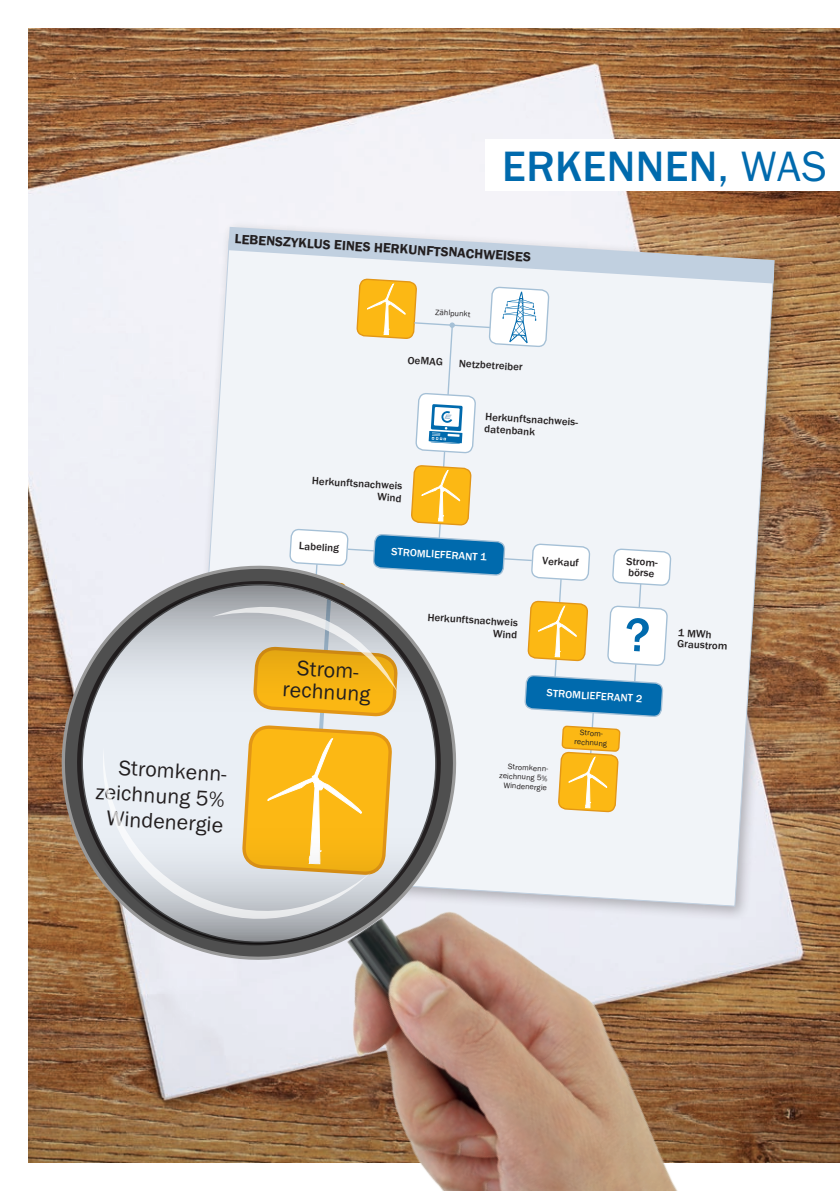
<style>
.page{position:relative;width:840px;height:1191px;background:#fff}
.page>*{position:absolute;margin:0;border:0;box-sizing:border-box;transform-origin:0 0}
.t1{font:500 44px "Franklin Got Itc T";letter-spacing:.01em;color:#006aad}
.t2{font:22px/25.6px "Franklin Got Itc T";color:#231f20;text-align:right}
.t3{font:600 13.8px "Franklin Got Itc T";color:#231f20}
.t4{font:500 10.8px/12px "Franklin Got Itc T";color:#231f20}
.t5{font:500 10.8px "Franklin Got Itc T";color:#fff}
.t6{font:8.2px/9.6px "Franklin Got Itc T";color:#231f20;text-align:center}
.s1{font-weight:400}
</style>
<div class="page">
<img style="left:28px;top:28px;width:811px;height:1134px">
<div style="left:183px;top:220px;width:606px;height:701px;background:#231f20;opacity:.3"></div>
<svg style="left:190px;top:238px;width:583px;height:669px"></svg>
<img style="left:226px;top:874px;width:494px;height:317px">
<svg style="left:39px;top:543px;width:440px;height:440px;background:#bca291"></svg>
<svg style="left:42px;top:546px;width:433px;height:433px;background:#ae9e94"></svg>
<svg style="left:75px;top:584px;width:361px;height:361px;background:#c3c6cc"></svg>
<svg style="left:97px;top:747px;width:273px;height:184px;background:#cbcdd0"></svg>
<div style="left:485px;top:139px;width:354px;height:51px;background:#fff"></div>
<svg style="left:212px;top:227px;width:562px;height:647px"></svg>
<h1 class="t1" style="left:502px;top:141px;width:326px">ERKENNEN<span class="s1">, WAS</span></h1>
<p class="t3" style="left:235px;top:232px;width:298px;rotate:3deg">LEBENSZYKLUS EINES HERKUNFTSNACHWEISES</p>
<h2 class="t2" style="left:97px;top:753px;width:137px;rotate:3deg">Stromkenn&shy;zeichnung 5%<br>Windenergie</h2>
<p class="t6" style="left:435px;top:307px;width:36px;rotate:4deg">Zählpunkt</p>
<p class="t4" style="left:408px;top:354px;width:37px;rotate:4deg">OeMAG</p>
<p class="t4" style="left:459px;top:357px;width:65px;rotate:4deg">Netzbetreiber</p>
<p class="t4" style="left:312px;top:474px;width:92px;text-align:right;rotate:4deg">Herkunftsnachweis<br>Wind</p>
<p class="t4" style="left:485px;top:410px;width:97px;rotate:4deg">Herkunftsnachweis&shy;datenbank</p>
<p class="t4" style="left:299px;top:539px;width:42px;rotate:4deg">Labeling</p>
<h2 class="t2" style="left:284px;top:656px;width:89px;line-height:22px;text-align:center;rotate:3deg">Strom&shy;rechnung</h2>
<p class="t5" style="left:391px;top:545px;width:97px;rotate:4deg">STROMLIEFERANT 1</p>
<p class="t4" style="left:428px;top:610px;width:92px;text-align:right;rotate:4deg">Herkunftsnachweis<br>Wind</p>
<p class="t4" style="left:542px;top:554px;width:38px;rotate:4deg">Verkauf</p>
<p class="t4" style="left:626px;top:555px;width:36px;line-height:10.8px;rotate:4deg">Strom&shy;börse</p>
<p class="t5" style="left:547px;top:686px;width:97px;rotate:4deg">STROMLIEFERANT 2</p>
<p class="t6" style="left:575px;top:727px;width:34px;rotate:4deg">Strom&shy;rechnung</p>
<p class="t6" style="left:500px;top:760px;width:52px;text-align:right;rotate:4deg">Stromkenn&shy;zeichnung 5%<br>Windenergie</p>
<p class="t4" style="left:678px;top:627px;width:52px;line-height:10.8px;rotate:4deg">1 MWh<br>Graustrom</p>
</div>
